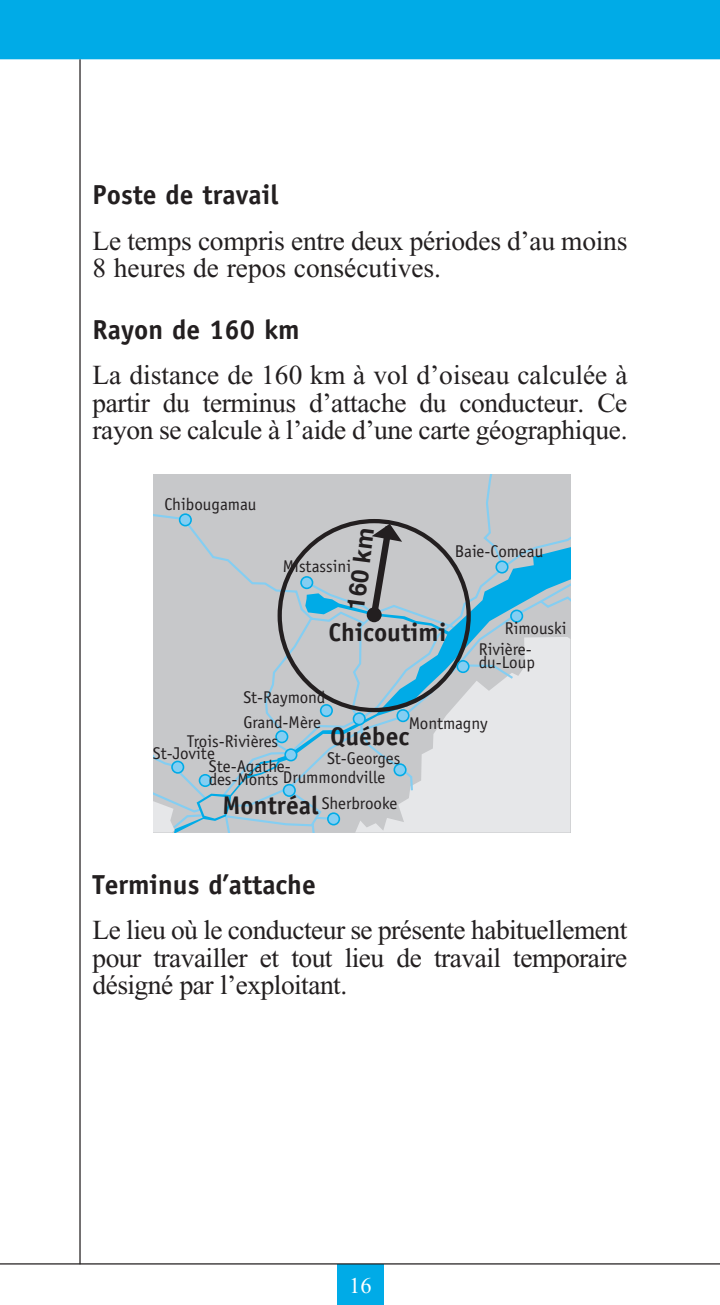
<style>
.page{position:relative;width:720px;height:1305px;background:#fff}
.page>*{position:absolute;margin:0;border:0;box-sizing:border-box;transform-origin:0 0}
.corps{font:27.5px/27.5px "Times New Roman";letter-spacing:-.015em;color:#231f20;text-align:justify}
.s-s-ti{font:700 27.5px "Officina Sans";color:#231f20}
.t1{font:700 25.5px "Officina Sans";color:#231f20}
.t2{font:700 24.25px "Helvetica";color:#231f20}
.t3{font:22.5px "Times New Roman";color:#fff}
.t4{font:17px/21px "Officina Sans";color:#231f20}
.s1{font-weight:700;font-size:25.5px}
</style>
<div class="page">
<div style="left:0;top:0;width:720px;height:148px;background:#00abe7"></div>
<div style="left:0;top:59px;width:720px;height:89px;background:#fff"></div>
<div style="left:337px;top:1264px;width:47px;height:41px;background:#00abe7"></div>
<hr style="left:79px;top:59px;width:2px;height:1205px;background:#231f20">
<hr style="left:0;top:1263px;width:720px;height:2px;background:#231f20">
<svg style="left:153px;top:474px;width:417px;height:358px;background:#cacdcf"></svg>
<svg style="left:277px;top:544px;width:293px;height:219px;background:#b0c6cf"></svg>
<svg style="left:153px;top:759px;width:128px;height:73px;background:#b9c8d0"></svg>
<svg style="left:179px;top:513px;width:13px;height:13px"></svg>
<div style="left:180px;top:515px;width:10px;height:10px;background:#84cef2;border-radius:50%"></div>
<svg style="left:300px;top:576px;width:13px;height:13px"></svg>
<div style="left:302px;top:578px;width:10px;height:10px;background:#84cef2;border-radius:50%"></div>
<svg style="left:320px;top:704px;width:13px;height:13px"></svg>
<div style="left:321px;top:706px;width:10px;height:10px;background:#84cef2;border-radius:50%"></div>
<svg style="left:353px;top:712px;width:13px;height:13px"></svg>
<div style="left:354px;top:714px;width:10px;height:10px;background:#84cef2;border-radius:50%"></div>
<svg style="left:394px;top:763px;width:13px;height:13px"></svg>
<div style="left:395px;top:765px;width:10px;height:10px;background:#84cef2;border-radius:50%"></div>
<svg style="left:396px;top:709px;width:14px;height:13px"></svg>
<div style="left:398px;top:711px;width:10px;height:10px;background:#84cef2;border-radius:50%"></div>
<svg style="left:457px;top:660px;width:13px;height:13px"></svg>
<div style="left:458px;top:662px;width:10px;height:9px;background:#84cef2;border-radius:50%"></div>
<svg style="left:510px;top:610px;width:13px;height:13px"></svg>
<div style="left:512px;top:611px;width:10px;height:10px;background:#84cef2;border-radius:50%"></div>
<svg style="left:495px;top:560px;width:14px;height:14px"></svg>
<div style="left:497px;top:562px;width:10px;height:10px;background:#84cef2;border-radius:50%"></div>
<svg style="left:275px;top:730px;width:13px;height:13px"></svg>
<div style="left:277px;top:732px;width:10px;height:10px;background:#84cef2;border-radius:50%"></div>
<svg style="left:284px;top:748px;width:13px;height:13px"></svg>
<div style="left:286px;top:750px;width:10px;height:10px;background:#84cef2;border-radius:50%"></div>
<svg style="left:283px;top:784px;width:13px;height:13px"></svg>
<div style="left:284px;top:785px;width:10px;height:10px;background:#84cef2;border-radius:50%"></div>
<svg style="left:327px;top:812px;width:13px;height:13px"></svg>
<div style="left:329px;top:814px;width:10px;height:10px;background:#84cef2;border-radius:50%"></div>
<svg style="left:199px;top:774px;width:13px;height:13px"></svg>
<div style="left:200px;top:776px;width:10px;height:9px;background:#84cef2;border-radius:50%"></div>
<svg style="left:171px;top:761px;width:13px;height:13px"></svg>
<div style="left:173px;top:762px;width:10px;height:10px;background:#84cef2;border-radius:50%"></div>
<svg style="left:305px;top:519px;width:145px;height:116px;background:#abb7bc"></svg>
<p class="s-s-ti" style="left:92px;top:178px;width:187px">Poste de travail</p>
<p class="corps" style="left:92px;top:227px;width:536px">Le temps compris entre deux périodes d’au moins<br>8 heures de repos consécutives.</p>
<p class="s-s-ti" style="left:92px;top:312px;width:209px">Rayon de 160 km</p>
<p class="corps" style="left:92px;top:362px;width:537px">La distance de 160 km à vol d’oiseau calculée à partir du terminus d’attache du conducteur. Ce rayon se calcule à l’aide d’une carte géographique.</p>
<p class="t4" style="left:164px;top:493px;width:94px">Chibougamau</p>
<p class="t2" style="left:334px;top:607px;width:84px;rotate:-83deg">160 km</p>
<p class="t4" style="left:283px;top:556px;width:70px">Mistassini</p>
<p class="t1" style="left:328px;top:616px;width:120px">Chicoutimi</p>
<p class="t4" style="left:243px;top:687px;width:83px">St-Raymond</p>
<p class="t4" style="left:455px;top:541px;width:90px">Baie-Comeau</p>
<p class="t4" style="left:479px;top:618px;width:89px;text-indent:26px">Rimouski<br>Rivière-</p>
<p class="t4" style="left:479px;top:652px;width:57px">du-Loup</p>
<p class="t4" style="left:243px;top:712px;width:79px">Grand-Mère</p>
<p class="t4" style="left:409px;top:713px;width:80px">Montmagny</p>
<p class="t1" style="left:330px;top:720px;width:81px">Québec</p>
<p class="t4" style="left:187px;top:731px;width:93px">Trois-Rivières</p>
<p class="t4" style="left:153px;top:743px;width:64px">St-Jovite</p>
<p class="t4" style="left:209px;top:756px;width:83px">Ste-Agathe-</p>
<p class="t4" style="left:209px;top:769px;width:71px">des-Monts</p>
<p class="t4" style="left:327px;top:748px;width:75px">St-Georges</p>
<p class="t4" style="left:283px;top:767px;width:104px">Drummondville</p>
<p class="t4" style="left:222px;top:793px;width:176px"><span class="s1">Montréal</span> Sherbrooke</p>
<p class="s-s-ti" style="left:92px;top:867px;width:225px">Terminus d’attache</p>
<p class="corps" style="left:92px;top:917px;width:536px">Le lieu où le conducteur se présente habituellement pour travailler et tout lieu de travail temporaire désigné par l’exploitant.</p>
<p class="t3" style="left:349px;top:1274px;width:24px">16</p>
</div>
